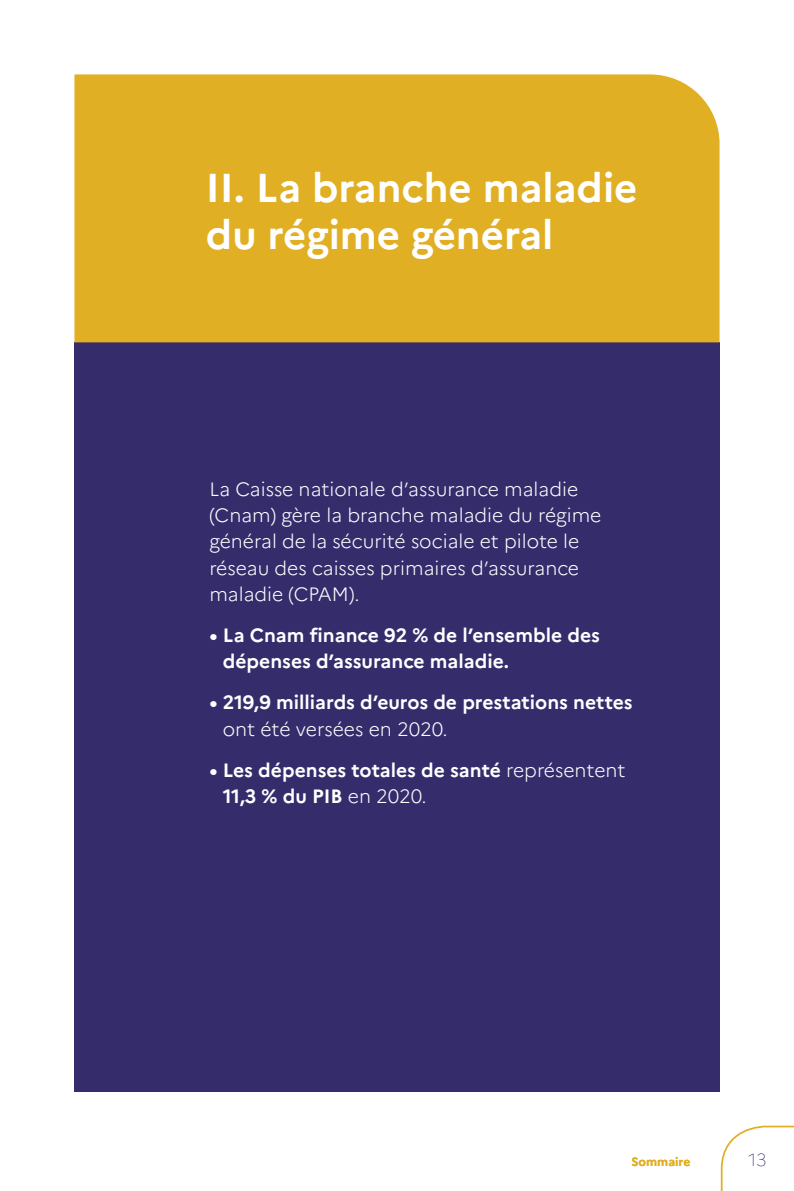
<style>
.page{position:relative;width:794px;height:1191px;background:#fff}
.page>*{position:absolute;margin:0;border:0;box-sizing:border-box;transform-origin:0 0}
.t1{font:700 40.25px/47.2px "Marianne";color:#fff}
.t2{font:700 19.25px/26.2px "Marianne";color:#fff}
.t3{font:300 19.25px/26.2px "Marianne";color:#fff}
.t4{font:100 17.5px "Marianne";color:#352c6c}
.t5{font:700 12.08px "Marianne";color:#e1af23}
.s1{font-weight:300}
</style>
<div class="page">
<svg style="left:720px;top:1125px;width:74px;height:66px"></svg>
<div style="left:74px;top:342px;width:645px;height:749px;background:#352c6c"></div>
<svg style="left:74px;top:74px;width:645px;height:268px;background:#e1b129"></svg>
<h2 class="t1" style="left:206px;top:164px;width:433px">II. La branche maladie du régime général</h2>
<p class="t3" style="left:209px;top:476px;width:393px">La Caisse nationale d’assurance maladie (Cnam) gère la branche maladie du régime général de la sécurité sociale et pilote le réseau des caisses primaires d’assurance maladie (CPAM).</p>
<p class="t2" style="left:223px;top:622px;width:378px;text-indent:-13px">• La Cnam finance 92 % de l’ensemble des dépenses d’assurance maladie.</p>
<p class="t2" style="left:223px;top:689px;width:411px;text-indent:-13px">• 219,9 milliards d’euros de prestations nettes <span class="s1">ont été versées en 2020.</span></p>
<p class="t2" style="left:223px;top:757px;width:404px;text-indent:-13px">• Les dépenses totales de santé <span class="s1">représentent<br></span>11,3 % du PIB <span class="s1">en 2020.</span></p>
<p class="t5" style="left:631px;top:1154px;width:60px">Sommaire</p>
<p class="t4" style="left:748px;top:1149px;width:20px">13</p>
</div>
